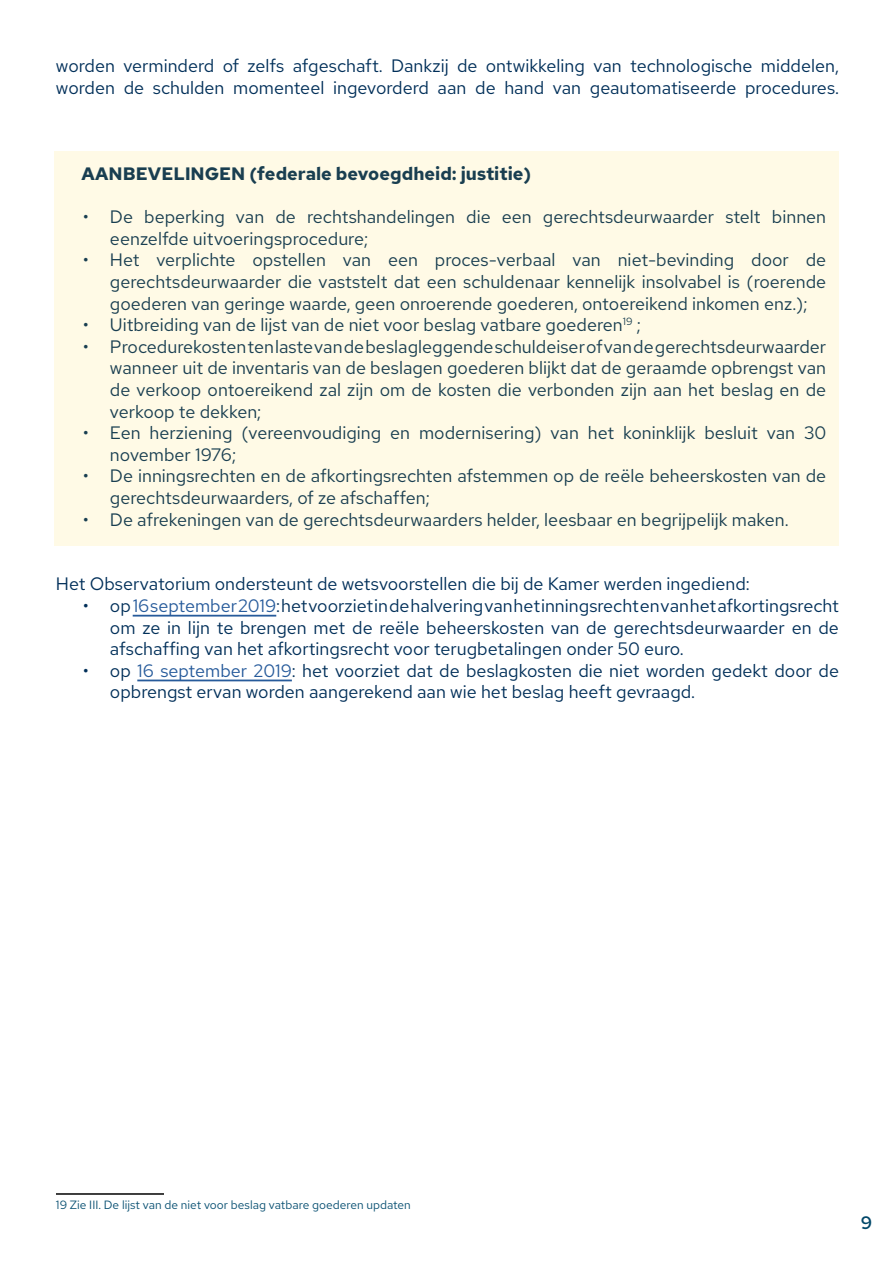
<style>
.page{position:relative;width:893px;height:1263px;background:#fff}
.page>*{position:absolute;margin:0;border:0;box-sizing:border-box;transform-origin:0 0}
.t1{font:18px/21.6px "Red Hat Text";color:#002f59}
.t2{font:700 18px "Red Hat Text";color:#002f59}
.t3{font:500 18px "Red Hat Text";color:#014769}
.t4{font:12px "Red Hat Text";color:#0a5173}
.s1{color:#275b9b}
</style>
<div class="page">
<hr style="left:133px;top:615px;width:143px;height:1px;background:#275b9b">
<hr style="left:137px;top:679px;width:155px;height:2px;background:#275b9b">
<hr style="left:56px;top:1193px;width:108px;height:2px;background:#000">
<div style="left:54px;top:151px;width:785px;height:394px;background:#fffae6"></div>
<p class="t1" style="left:56px;top:55px;width:784px">worden verminderd of zelfs afgeschaft. Dankzij de ontwikkeling van technologische middelen, worden de schulden momenteel ingevorderd aan de hand van geautomatiseerde procedures.</p>
<p class="t2" style="left:81px;top:162px;width:451px">AANBEVELINGEN (federale bevoegdheid: justitie)</p>
<p class="t1" style="left:110px;top:206px;width:718px;text-indent:-27px">• De beperking van de rechtshandelingen die een gerechtsdeurwaarder stelt binnen eenzelfde uitvoeringsprocedure;</p>
<p class="t1" style="left:110px;top:249px;width:718px;text-align:justify;text-indent:-27px">• Het verplichte opstellen van een proces-verbaal van niet-bevinding door de gerechtsdeurwaarder die vaststelt dat een schuldenaar kennelijk insolvabel is (roerende goederen van geringe waarde, geen onroerende goederen, ontoereikend inkomen enz.);</p>
<p class="t1" style="left:83px;top:314px;width:559px">• Uitbreiding van de lijst van de niet voor beslag vatbare goederen<sup>19</sup> ;</p>
<p class="t1" style="left:110px;top:335px;width:718px;text-align:justify;text-indent:-27px">• Procedurekosten ten laste van de beslagleggende schuldeiser of van de gerechtsdeurwaarder wanneer uit de inventaris van de beslagen goederen blijkt dat de geraamde opbrengst van de verkoop ontoereikend zal zijn om de kosten die verbonden zijn aan het beslag en de verkoop te dekken;</p>
<p class="t1" style="left:110px;top:422px;width:718px;text-indent:-27px">• Een herziening (vereenvoudiging en modernisering) van het koninklijk besluit van 30 november 1976;</p>
<p class="t1" style="left:110px;top:465px;width:718px;text-indent:-27px">• De inningsrechten en de afkortingsrechten afstemmen op de reële beheerskosten van de gerechtsdeurwaarders, of ze afschaffen;</p>
<p class="t1" style="left:83px;top:508px;width:707px">• De afrekeningen van de gerechtsdeurwaarders helder, leesbaar en begrijpelijk maken.</p>
<p class="t1" style="left:56px;top:573px;width:695px">Het Observatorium ondersteunt de wetsvoorstellen die bij de Kamer werden ingediend:</p>
<p class="t1" style="left:110px;top:595px;width:731px;text-align:justify;text-indent:-27px">• op <span class="s1">16 september 2019</span>: het voorziet in de halvering van het inningsrecht en van het afkortingsrecht om ze in lijn te brengen met de reële beheerskosten van de gerechtsdeurwaarder en de afschaffing van het afkortingsrecht voor terugbetalingen onder 50 euro.</p>
<p class="t1" style="left:110px;top:659px;width:730px;text-indent:-27px">• op <span class="s1">16 september 2019</span>: het voorziet dat de beslagkosten die niet worden gedekt door de opbrengst ervan worden aangerekend aan wie het beslag heeft gevraagd.</p>
<p class="t4" style="left:56px;top:1197px;width:356px">19 Zie III. De lijst van de niet voor beslag vatbare goederen updaten</p>
<p class="t3" style="left:861px;top:1210px;width:13px">9</p>
</div>
